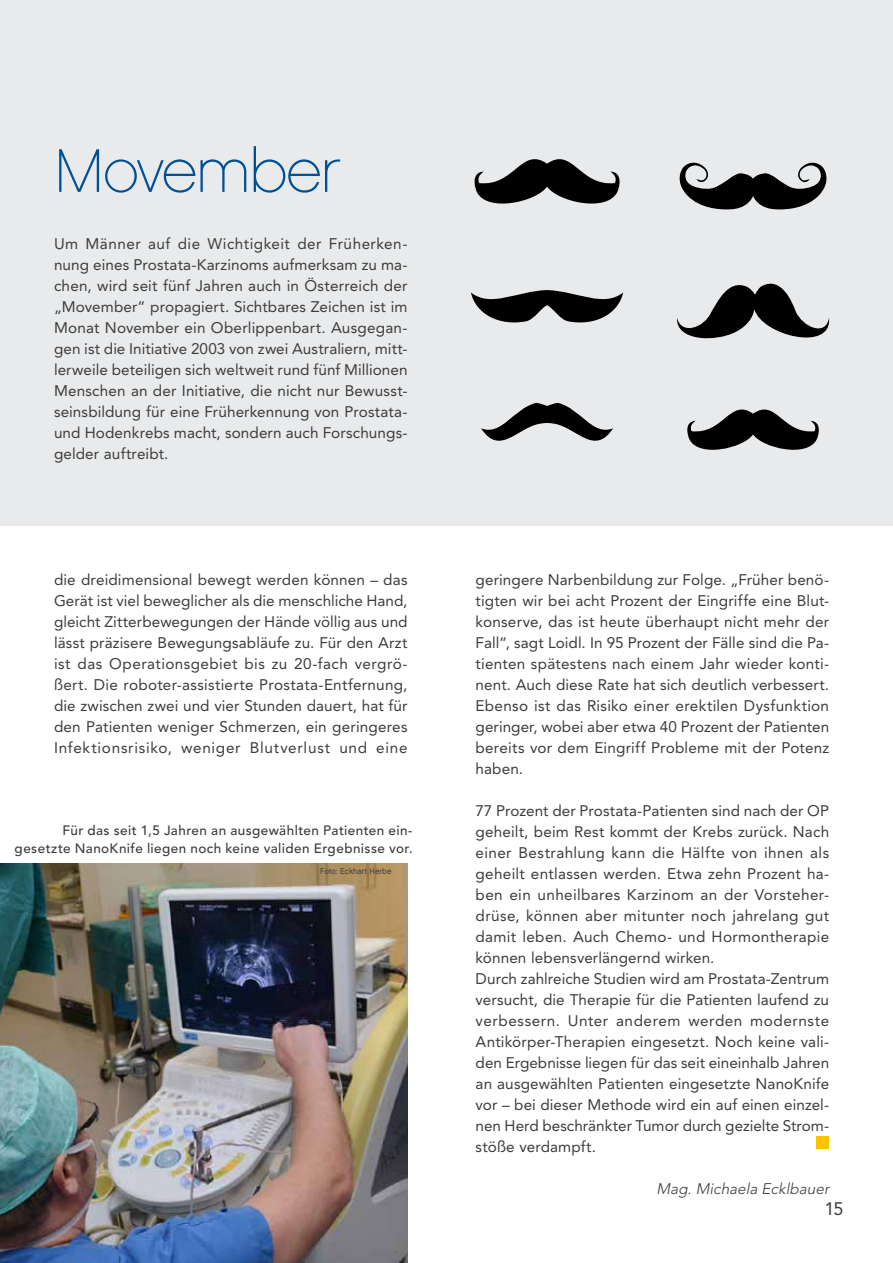
<style>
.page{position:relative;width:893px;height:1263px;background:#fff}
.page>*{position:absolute;margin:0;border:0;box-sizing:border-box;transform-origin:0 0}
.t1{font:61.5px "Chalet Paris Nineteen Sixty";letter-spacing:-.015em;color:#005094}
.t2{font:18px "Avenir LT Std";color:#3c3c3b}
.t3{font:15.3px/21px "Avenir LT Std";letter-spacing:.01em;color:#3c3c3b;text-align:justify}
.t4{font:italic 300 15.3px "Avenir LT Std";color:#3c3c3b}
.t5{font:500 13.5px/18px "Avenir LT Std";letter-spacing:.03em;color:#3c3c3b;text-align:right}
.t6{font:8.25px "Chalet London Nineteen Sixty";letter-spacing:.02em;color:#3c3c3b;scale:.9 1}
.s1{font-style:italic}
</style>
<div class="page">
<div style="left:0;top:0;width:893px;height:525px;background:#e9eaec"></div>
<svg style="left:474px;top:159px;width:146px;height:45px"></svg>
<svg style="left:471px;top:290px;width:152px;height:33px"></svg>
<svg style="left:481px;top:403px;width:132px;height:38px"></svg>
<svg style="left:677px;top:283px;width:153px;height:56px"></svg>
<svg style="left:679px;top:162px;width:148px;height:48px"></svg>
<svg style="left:687px;top:409px;width:132px;height:41px"></svg>
<img style="left:0;top:864px;width:408px;height:399px">
<div style="left:816px;top:1136px;width:13px;height:13px;background:#fcc300"></div>
<h1 class="t1" style="left:54px;top:135px;width:288px">Movember</h1>
<p class="t3" style="left:54px;top:233px;width:355px">Um Männer auf die Wichtigkeit der Früherken&shy;nung eines Prostata-Karzinoms aufmerksam zu ma&shy;chen, wird seit fünf Jahren auch in Österreich der „Movember“ propagiert. Sichtbares Zeichen ist im Monat November ein Oberlippenbart. Ausgegan&shy;gen ist die Initiative 2003 von zwei Australiern, mitt&shy;lerweile beteiligen sich weltweit rund fünf Millionen Menschen an der Initiative, die nicht nur Bewusst&shy;seinsbildung für eine Früherkennung von Prostata&shy;und Hodenkrebs macht, sondern auch Forschungs&shy;gelder auftreibt.</p>
<p class="t3" style="left:54px;top:569px;width:355px">die dreidimensional bewegt werden können – das Gerät ist viel beweglicher als die menschliche Hand, gleicht Zitterbewegungen der Hände völlig aus und lässt präzisere Bewegungsabläufe zu. Für den Arzt ist das Operationsgebiet bis zu 20-fach vergrö&shy;ßert. Die roboter-assistierte Prostata-Entfernung, die zwischen zwei und vier Stunden dauert, hat für den Patienten weniger Schmerzen, ein geringeres Infektionsrisiko, weniger Blutverlust und eine</p>
<p class="t3" style="left:476px;top:569px;width:355px">geringere Narbenbildung zur Folge. „Früher benö&shy;tigten wir bei acht Prozent der Eingriffe eine Blut&shy;konserve, das ist heute überhaupt nicht mehr der Fall“, sagt Loidl. In 95 Prozent der Fälle sind die Pa&shy;tienten spätestens nach einem Jahr wieder konti&shy;nent. Auch diese Rate hat sich deutlich verbessert.<br>Ebenso ist das Risiko einer erektilen Dysfunktion geringer, wobei aber etwa 40 Prozent der Patienten bereits vor dem Eingriff Probleme mit der Potenz haben.</p>
<p class="t3" style="left:476px;top:800px;width:355px;text-align:left">77 Prozent der Prostata-Patienten sind nach der OP geheilt, beim Rest kommt der Krebs zurück. Nach einer Bestrahlung kann die Hälfte von ihnen als geheilt entlassen werden. Etwa zehn Prozent ha&shy;ben ein unheilbares Karzinom an der Vorsteher&shy;drüse, können aber mitunter noch jahrelang gut damit leben. Auch Chemo- und Hormontherapie können lebensverlängernd wirken.<br>Durch zahlreiche Studien wird am Prostata-Zentrum versucht, die Therapie für die Patienten laufend zu verbessern. Unter anderem werden modernste Antikörper-Therapien eingesetzt. Noch keine vali&shy;den Ergebnisse liegen für das seit eineinhalb Jahren an ausgewählten Patienten eingesetzte NanoKnife vor – bei dieser Methode wird ein auf einen einzel&shy;nen Herd beschränkter Tumor durch gezielte Strom&shy;stöße verdampft.</p>
<p class="t4" style="left:656px;top:1179px;width:177px">Mag. Michaela Ecklbauer</p>
<p class="t5" style="left:15px;top:822px;width:402px">Für das seit 1,5 Jahren an ausgewählten Patienten ein&shy;gesetzte NanoKnife liegen noch keine validen Ergebnisse vor<span class="s1">.</span></p>
<p class="t6" style="left:320px;top:866px;width:80px">Foto: Eckhart Herbe</p>
<p class="t2" style="left:824px;top:1198px;width:20px">15</p>
</div>
